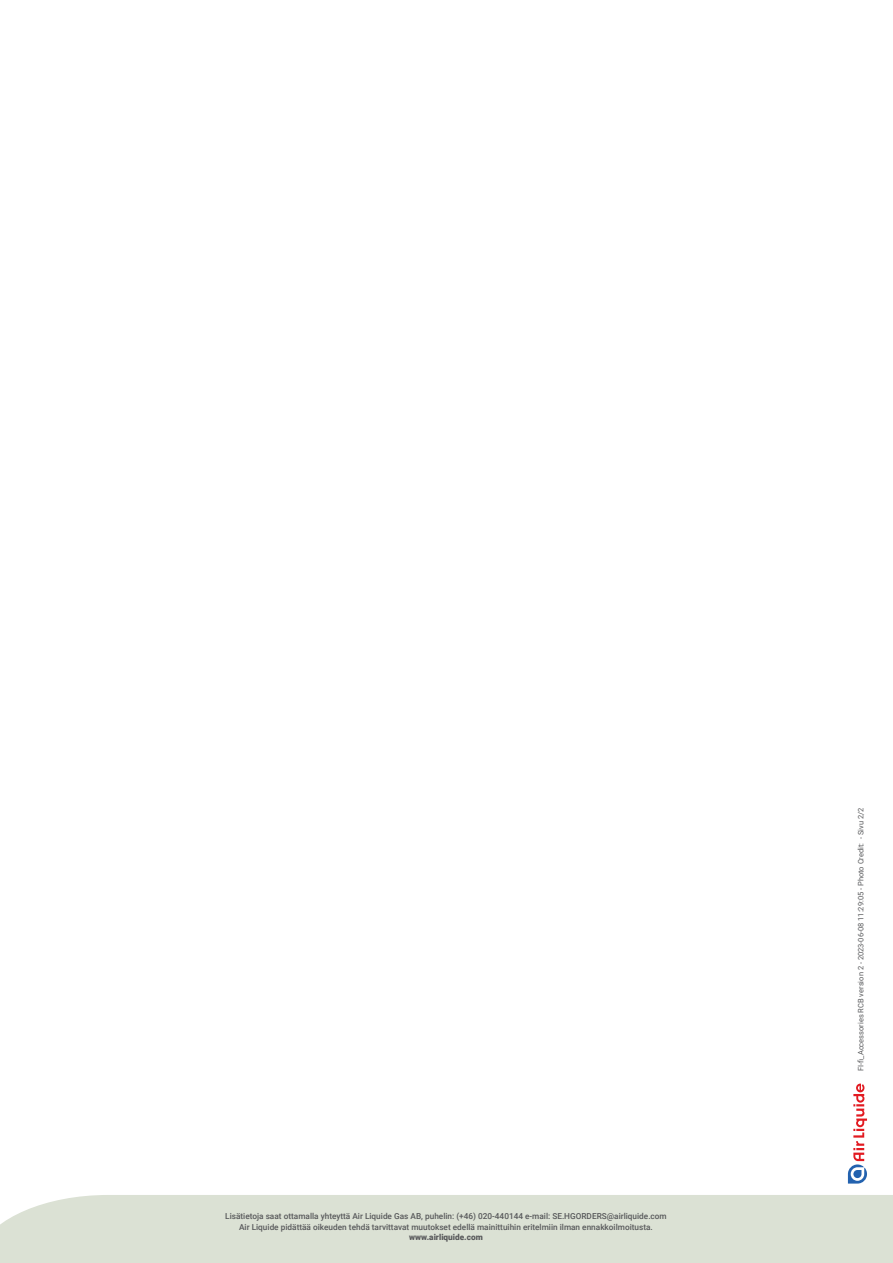
<style>
.page{position:relative;width:893px;height:1263px;background:#fff}
.page>*{position:absolute;margin:0;border:0;box-sizing:border-box;transform-origin:0 0}
.t1{font:500 8.25px/10.5px "Roboto";color:#57585a;text-align:center}
.t2{font:900 8.25px "Roboto";color:#57585a}
.t3{font:7.5px "Roboto";color:#57585a}
</style>
<div class="page">
<div style="left:0;top:1195px;width:893px;height:68px;background:#dbe1d4"></div>
<svg style="left:848px;top:1083px;width:19px;height:100px"></svg>
<p class="t1" style="left:225px;top:1211px;width:443px">Lisätietoja saat ottamalla yhteyttä Air Liquide Gas AB, puhelin: (+46) 020-440144 e-mail: SE.HGORDERS@airliquide.com<br>Air Liquide pidättää oikeuden tehdä tarvittavat muutokset edellä mainittuihin eritelmiin ilman ennakkoilmoitusta.</p>
<p class="t2" style="left:409px;top:1231px;width:75px">www.airliquide.com</p>
<p class="t3" style="left:856px;top:1071px;width:265px;rotate:-90deg">FI-fi_Accessories RCB version 2 - 2023-06-08 11:29:05 - Photo Credit: - Sivu 2/2</p>
</div>
